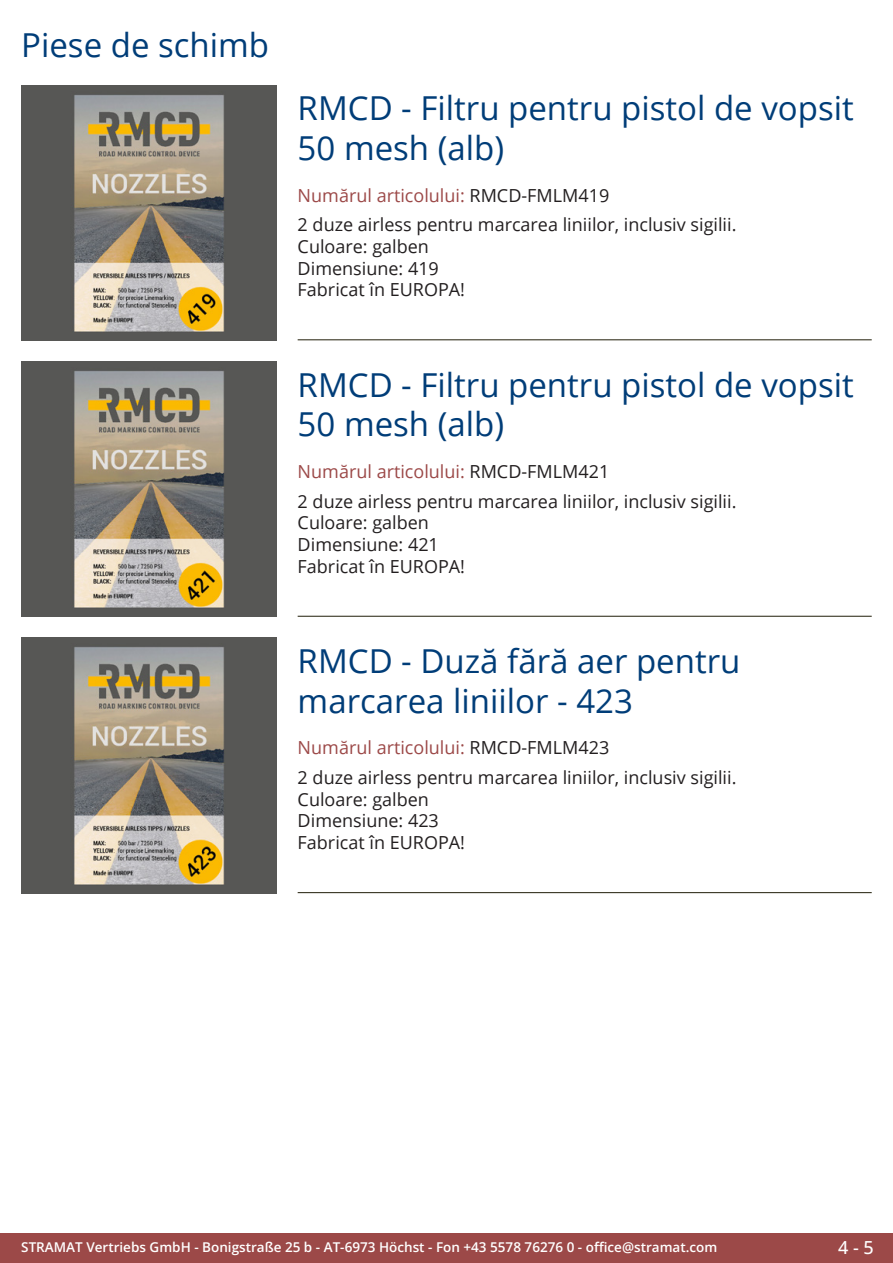
<style>
.page{position:relative;width:893px;height:1263px;background:#fff}
.page>*{position:absolute;margin:0;border:0;box-sizing:border-box;transform-origin:0 0}
.Produkttitel{font:33px/39.6px "Open Sans";color:#003d78}
.RastTitel{font:33px "Open Sans";color:#003d78}
.Beschreibung_Text{font:18px/21.6px "Open Sans";color:#231f20}
.TechDaten_Überschrif{font:18px "Open Sans";color:#9c4948}
.t1{font:500 18px "Open Sans";color:#fff}
.t2{font:600 13.5px "Open Sans";color:#fff}
.s1{color:#231f20}
</style>
<div class="page">
<div style="left:0;top:1233px;width:893px;height:30px;background:#9c4948"></div>
<hr style="left:298px;top:340px;width:574px;height:1px;background:#201d08">
<hr style="left:298px;top:616px;width:574px;height:1px;background:#201d08">
<hr style="left:298px;top:892px;width:574px;height:1px;background:#201d08">
<img style="left:21px;top:85px;width:255px;height:255px">
<img style="left:21px;top:361px;width:255px;height:256px">
<img style="left:21px;top:638px;width:255px;height:255px">
<p class="RastTitel" style="left:21px;top:22px;width:249px">Piese de schimb</p>
<p class="Produkttitel" style="left:298px;top:88px;width:558px">RMCD - Filtru pentru pistol de vopsit<br>50 mesh (alb)</p>
<p class="TechDaten_Überschrif" style="left:298px;top:183px;width:313px">Numărul articolului: <span class="s1">RMCD-FMLM419</span></p>
<p class="Beschreibung_Text" style="left:298px;top:214px;width:440px">2 duze airless pentru marcarea liniilor, inclusiv sigilii.<br>Culoare: galben<br>Dimensiune: 419<br>Fabricat în EUROPA!</p>
<p class="Produkttitel" style="left:298px;top:364px;width:558px">RMCD - Filtru pentru pistol de vopsit<br>50 mesh (alb)</p>
<p class="TechDaten_Überschrif" style="left:298px;top:459px;width:313px">Numărul articolului: <span class="s1">RMCD-FMLM421</span></p>
<p class="Beschreibung_Text" style="left:298px;top:490px;width:440px">2 duze airless pentru marcarea liniilor, inclusiv sigilii.<br>Culoare: galben<br>Dimensiune: 421<br>Fabricat în EUROPA!</p>
<p class="Produkttitel" style="left:298px;top:640px;width:444px">RMCD - Duză fără aer pentru marcarea liniilor - 423</p>
<p class="TechDaten_Überschrif" style="left:298px;top:735px;width:313px">Numărul articolului: <span class="s1">RMCD-FMLM423</span></p>
<p class="Beschreibung_Text" style="left:298px;top:766px;width:440px">2 duze airless pentru marcarea liniilor, inclusiv sigilii.<br>Culoare: galben<br>Dimensiune: 423<br>Fabricat în EUROPA!</p>
<p class="t2" style="left:21px;top:1238px;width:698px">STRAMAT Vertriebs GmbH - Bonigstraße 25 b - AT-6973 Höchst - Fon +43 5578 76276 0 - office@stramat.com</p>
<p class="t1" style="left:838px;top:1234px;width:37px">4 - 5</p>
</div>
